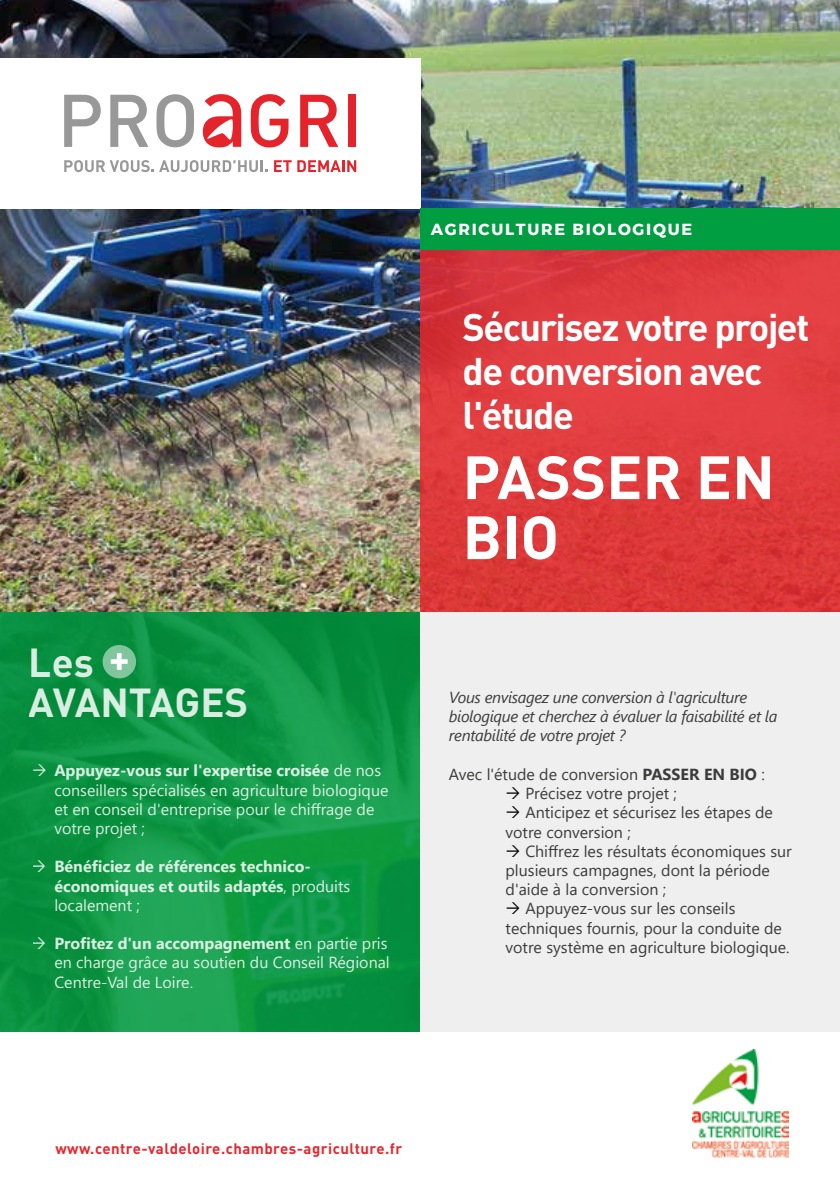
<style>
.page{position:relative;width:840px;height:1191px;background:#fff}
.page>*{position:absolute;margin:0;border:0;box-sizing:border-box;transform-origin:0 0}
.t1{font:700 60px/60px "DIN";color:#fff}
.t2{font:700 40px/40px "DIN";color:#fff}
.t3{font:700 38px/44px "DIN";letter-spacing:-.04em;color:#fff}
.t4{font:700 37.8px "DIN";color:#fff}
.t5{font:16px "Segoe UI";color:#3c3c3b}
.t6{font:16px/19.2px "Segoe UI";color:#fff}
.t7{font:italic 16px/19.2px "Segoe UI";letter-spacing:-.02em;color:#3c3c3b}
.t8{font:700 16px/19.2px "Segoe UI";color:#fff}
.t9{font:700 16px "Montserrat";letter-spacing:.11em;color:#fff}
.t10{font:700 15px "DIN";letter-spacing:.03em;color:#e6272d}
.s1{font-weight:700}
.s2{font-weight:400}
</style>
<div class="page">
<img style="left:0;top:0;width:839px;height:612px">
<svg style="left:420px;top:250px;width:419px;height:362px;background:#de3a3d"></svg>
<div style="left:0;top:58px;width:420px;height:151px;background:#fff"></div>
<svg style="left:0;top:612px;width:420px;height:419px;background:#0d9645"></svg>
<div style="left:102px;top:645px;width:34px;height:33px;background:#82c59d;border-radius:50%"></div>
<div style="left:420px;top:612px;width:419px;height:419px;background:#f0efef"></div>
<div style="left:420px;top:209px;width:419px;height:41px;background:#009d41"></div>
<img style="left:692px;top:1049px;width:96px;height:109px">
<svg style="left:250px;top:94px;width:38px;height:53px"></svg>
<svg style="left:64px;top:160px;width:203px;height:12px"></svg>
<svg style="left:274px;top:160px;width:17px;height:12px"></svg>
<svg style="left:297px;top:160px;width:59px;height:12px"></svg>
<svg style="left:64px;top:95px;width:37px;height:52px"></svg>
<svg style="left:110px;top:95px;width:38px;height:52px"></svg>
<svg style="left:156px;top:94px;width:38px;height:53px"></svg>
<svg style="left:300px;top:95px;width:38px;height:52px"></svg>
<div style="left:348px;top:95px;width:8px;height:52px;background:#e5232a"></div>
<svg style="left:203px;top:94px;width:38px;height:53px"></svg>
<svg style="left:33px;top:764px;width:13px;height:12px"></svg>
<svg style="left:33px;top:860px;width:13px;height:12px"></svg>
<svg style="left:33px;top:937px;width:13px;height:12px"></svg>
<h2 class="t2" style="left:29px;top:640px;width:221px">Les<br>AVANTAGES</h2>
<h3 class="t4" style="left:109px;top:633px;width:22px">+</h3>
<p class="t6" style="left:54px;top:759px;width:335px"><span class="s1">Appuyez-vous sur l'expertise croisée</span> de nos conseillers spécialisés en agriculture biologique et en conseil d'entreprise pour le chiffrage de votre projet ;</p>
<p class="t8" style="left:54px;top:855px;width:297px">Bénéficiez de références technico&shy;économiques et outils adaptés<span class="s2">, produits localement ;</span></p>
<p class="t6" style="left:54px;top:932px;width:336px"><span class="s1">Profitez d'un accompagnement</span> en partie pris en charge grâce au soutien du Conseil Régional<br>Centre-Val de Loire.</p>
<p class="t9" style="left:430px;top:216px;width:263px">AGRICULTURE BIOLOGIQUE</p>
<h3 class="t3" style="left:462px;top:304px;width:348px">Sécurisez votre projet de conversion avec l'étude</h3>
<h1 class="t1" style="left:462px;top:445px;width:313px">PASSER EN<br>BIO</h1>
<p class="t7" style="left:448px;top:685px;width:330px">Vous envisagez une conversion à l'agriculture biologique et cherchez à évaluer la faisabilité et la rentabilité de votre projet ?</p>
<p class="t5" style="left:448px;top:759px;width:317px">Avec l'étude de conversion <span class="s1">PASSER EN BIO</span> :</p>
<p class="t5" style="left:525px;top:778px;width:153px">Précisez votre projet ;</p>
<p class="t5" style="left:525px;top:797px;width:249px">Anticipez et sécurisez les étapes de</p>
<p class="t5" style="left:505px;top:816px;width:127px">votre conversion ;</p>
<p class="t5" style="left:525px;top:836px;width:268px">Chiffrez les résultats économiques sur</p>
<p class="t5" style="left:505px;top:855px;width:265px">plusieurs campagnes, dont la période</p>
<p class="t5" style="left:505px;top:874px;width:162px">d'aide à la conversion ;</p>
<p class="t5" style="left:525px;top:893px;width:211px">Appuyez-vous sur les conseils</p>
<p class="t5" style="left:505px;top:912px;width:278px">techniques fournis, pour la conduite de</p>
<p class="t5" style="left:505px;top:932px;width:285px">votre système en agriculture biologique.</p>
<p class="t10" style="left:55px;top:1138px;width:348px">www.centre-valdeloire.chambres-agriculture.fr</p>
</div>
